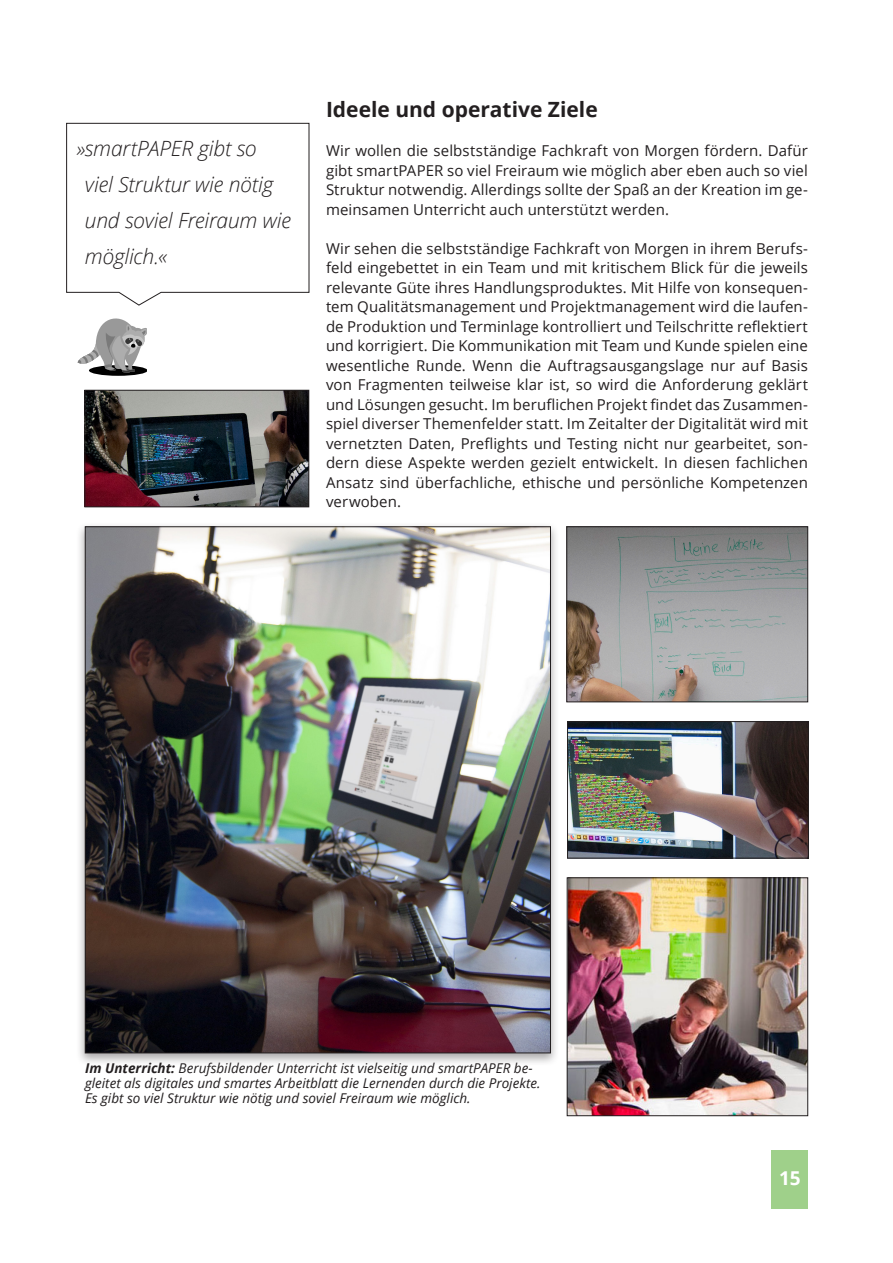
<style>
.page{position:relative;width:893px;height:1263px;background:#fff}
.page>*{position:absolute;margin:0;border:0;box-sizing:border-box;transform-origin:0 0}
.Bildunterschrift{font:italic 300 21px/36px "Open Sans";letter-spacing:-.01em;color:#231f20}
.Überschrift_2{font:700 21px "Open Sans";color:#231f20}
.t1{font:700 19.05px "Open Sans";color:#fff}
.Absatz{font:15px/19.5px "Open Sans";letter-spacing:.005em;color:#231f20;text-align:justify}
.Bildunterschrift-2{font:italic 13.5px/15px "Open Sans";color:#231f20}
.s1{font-weight:700}
</style>
<div class="page">
<div style="left:772px;top:1151px;width:36px;height:58px;background:#9fd08a"></div>
<img style="left:569px;top:880px;width:237px;height:234px">
<div style="left:567px;top:878px;width:241px;height:238px;border:1px solid #231f20"></div>
<div style="left:76px;top:521px;width:484px;height:545px;background:#231f20;opacity:.39"></div>
<img style="left:87px;top:528px;width:462px;height:523px">
<img style="left:569px;top:723px;width:238px;height:133px">
<div style="left:567px;top:721px;width:242px;height:137px;border:1px solid #231f20"></div>
<img style="left:569px;top:528px;width:237px;height:172px">
<div style="left:567px;top:526px;width:241px;height:176px;border:1px solid #231f20"></div>
<img style="left:87px;top:392px;width:220px;height:113px">
<div style="left:85px;top:390px;width:224px;height:117px;border:1px solid #231f20"></div>
<svg style="left:78px;top:318px;width:69px;height:58px"></svg>
<svg style="left:66px;top:123px;width:243px;height:183px"></svg>
<p class="Bildunterschrift" style="left:85px;top:130px;width:208px;text-indent:-8px">»smartPAPER gibt so<br>viel Struktur wie nötig und soviel Freiraum wie möglich.«</p>
<p class="Überschrift_2" style="left:326px;top:95px;width:273px">Ideele und operative Ziele</p>
<p class="Absatz" style="left:326px;top:140px;width:483px">Wir wollen die selbstständige Fachkraft von Morgen fördern. Dafür gibt smartPAPER so viel Freiraum wie möglich aber eben auch so viel Struktur notwendig. Allerdings sollte der Spaß an der Kreation im ge&shy;meinsamen Unterricht auch unterstützt werden.</p>
<p class="Absatz" style="left:326px;top:238px;width:483px">Wir sehen die selbstständige Fachkraft von Morgen in ihrem Berufs&shy;feld eingebettet in ein Team und mit kritischem Blick für die jeweils relevante Güte ihres Handlungsproduktes. Mit Hilfe von konsequen&shy;tem Qualitätsmanagement und Projektmanagement wird die laufen&shy;de Produktion und Terminlage kontrolliert und Teilschritte reflektiert und korrigiert. Die Kommunikation mit Team und Kunde spielen eine wesentliche Runde. Wenn die Auftragsausgangslage nur auf Basis von Fragmenten teilweise klar ist, so wird die Anforderung geklärt und Lösungen gesucht. Im beruflichen Projekt findet das Zusammen&shy;spiel diverser Themenfelder statt. Im Zeitalter der Digitalität wird mit vernetzten Daten, Preflights und Testing nicht nur gearbeitet, son&shy;dern diese Aspekte werden gezielt entwickelt. In diesen fachlichen Ansatz sind überfachliche, ethische und persönliche Kompetenzen verwoben.</p>
<p class="Bildunterschrift-2" style="left:85px;top:1060px;width:457px"><span class="s1">Im Unterricht:</span> Berufsbildender Unterricht ist vielseitig und smartPAPER be&shy;gleitet als digitales und smartes Arbeitblatt die Lernenden durch die Projekte.<br>Es gibt so viel Struktur wie nötig und soviel Freiraum wie möglich.</p>
<p class="t1" style="left:779px;top:1165px;width:23px">15</p>
</div>
